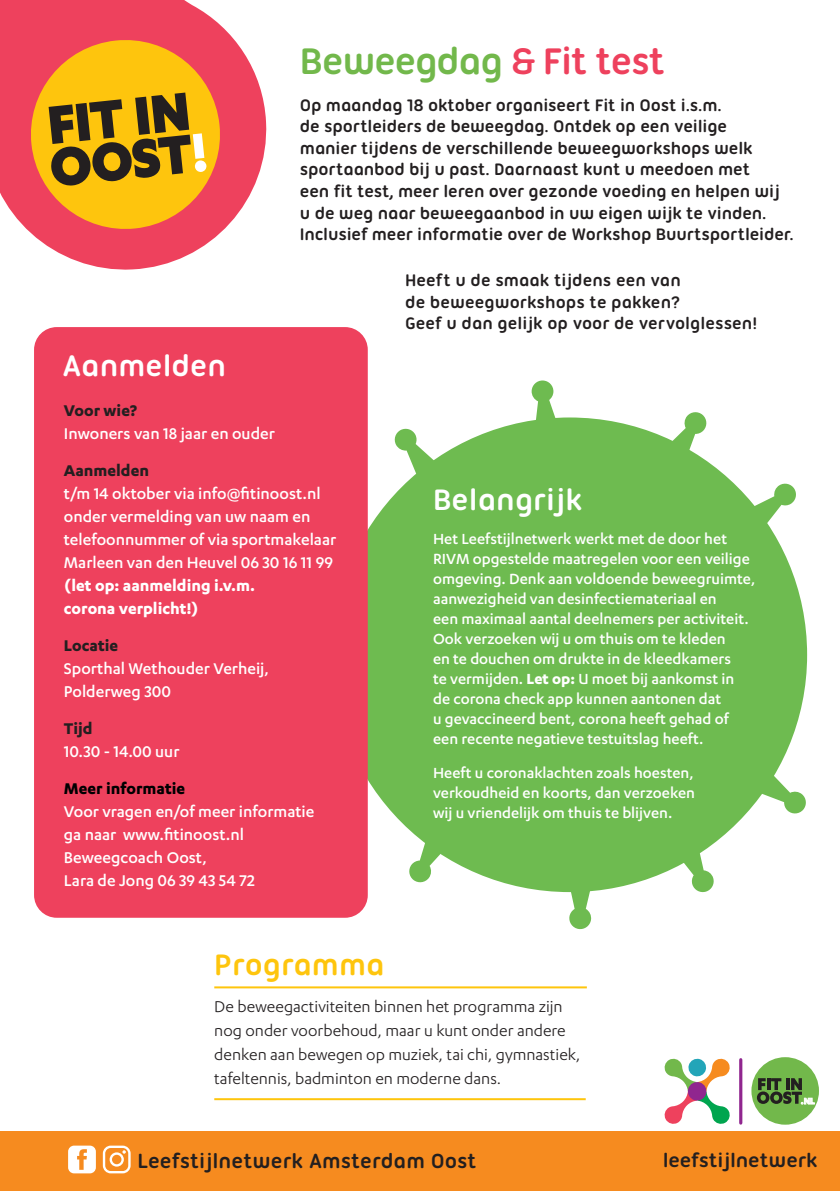
<style>
.page{position:relative;width:840px;height:1191px;background:#fff}
.page>*{position:absolute;margin:0;border:0;box-sizing:border-box;transform-origin:0 0}
.t1{font:700 40px "Ubuntu Titling";letter-spacing:-.03em;color:#72b84b}
.t2{font:700 32px "Ubuntu Titling";color:#fff}
.t3{font:700 32px "Ubuntu Titling";color:#fec50d}
.t4{font:700 22px "Ubuntu Titling";color:#231f20}
.t5{font:700 21px "Ubuntu Titling";letter-spacing:-.01em;color:#231f20}
.t6{font:700 18px/21.6px "Ubuntu Titling";letter-spacing:-.01em;color:#231f20}
.t7{font:500 18px/23px "Karbon";color:#fff}
.t8{font:18px/24px "Karbon";color:#231f20}
.t9{font:700 18px/23px "Karbon";color:#fff}
.t10{font:700 18px "Karbon";color:#231f20}
.t11{font:700 18px "Karbon";color:#000001}
.t12{font:500 17px/20px "Karbon";color:#fff}
.t13{font:700 10px "Karbon";color:#fff}
.s1{color:#ee415d}
.s2{font-weight:700}
</style>
<div class="page">
<svg style="left:745px;top:757px;width:61px;height:57px"></svg>
<svg style="left:565px;top:890px;width:32px;height:40px"></svg>
<svg style="left:664px;top:843px;width:50px;height:50px"></svg>
<svg style="left:407px;top:828px;width:55px;height:55px"></svg>
<div style="left:332px;top:417px;width:474px;height:475px;background:#6ebb50;border-radius:50%"></div>
<svg style="left:367px;top:740px;width:15px;height:60px"></svg>
<svg style="left:732px;top:482px;width:64px;height:60px"></svg>
<svg style="left:393px;top:428px;width:57px;height:68px"></svg>
<svg style="left:367px;top:540px;width:1px;height:53px"></svg>
<svg style="left:531px;top:380px;width:33px;height:41px"></svg>
<svg style="left:650px;top:412px;width:57px;height:49px"></svg>
<svg style="left:0;top:0;width:267px;height:270px;fill:#ee415d"></svg>
<hr style="left:214px;top:986px;width:372px;height:2px;background:#fec50d">
<hr style="left:214px;top:1098px;width:371px;height:2px;background:#fec50d">
<div style="left:0;top:1131px;width:839px;height:60px;background:#f68b1f"></div>
<div style="left:34px;top:327px;width:333px;height:590px;background:#ee415d;border-radius:23px"></div>
<svg style="left:0;top:0;width:13px;height:114px"></svg>
<svg style="left:31px;top:40px;width:189px;height:189px;background:#d28a23"></svg>
<svg style="left:194px;top:160px;width:13px;height:12px"></svg>
<svg style="left:739px;top:1059px;width:3px;height:64px"></svg>
<svg style="left:664px;top:1058px;width:66px;height:66px"></svg>
<div style="left:751px;top:1057px;width:67px;height:67px;background:#72b84b;border-radius:50%"></div>
<svg style="left:756px;top:1078px;width:58px;height:26px"></svg>
<svg style="left:103px;top:1145px;width:27px;height:28px"></svg>
<svg style="left:68px;top:1145px;width:28px;height:28px"></svg>
<h1 class="t1" style="left:300px;top:38px;width:367px">Beweegdag <span class="s1">&amp; Fit test</span></h1>
<p class="t6" style="left:300px;top:94px;width:495px">Op maandag 18 oktober organiseert Fit in Oost i.s.m.<br>de sportleiders de beweegdag. Ontdek op een veilige<br>manier tijdens de verschillende beweegworkshops welk sportaanbod bij u past. Daarnaast kunt u meedoen met<br>een fit test, meer leren over gezonde voeding en helpen wij u de weg naar beweegaanbod in uw eigen wijk te vinden.<br>Inclusief meer informatie over de Workshop Buurtsportleider.</p>
<h2 class="t2" style="left:62px;top:347px;width:165px">Aanmelden</h2>
<p class="t10" style="left:64px;top:400px;width:74px">Voor wie?</p>
<p class="t7" style="left:64px;top:421px;width:212px">Inwoners van 18 jaar en ouder</p>
<p class="t10" style="left:64px;top:460px;width:87px">Aanmelden</p>
<p class="t7" style="left:64px;top:481px;width:274px">t/m 14 oktober via info@fitinoost.nl onder vermelding van uw naam en telefoonnummer of via sportmakelaar Marleen van den Heuvel 06 30 16 11 99</p>
<p class="t9" style="left:64px;top:573px;width:192px">(let op: aanmelding i.v.m. corona verplicht!)</p>
<p class="t10" style="left:64px;top:635px;width:56px">Locatie</p>
<p class="t7" style="left:64px;top:656px;width:207px">Sporthal Wethouder Verheij,<br>Polderweg 300</p>
<p class="t10" style="left:64px;top:718px;width:30px">Tijd</p>
<p class="t7" style="left:64px;top:739px;width:117px">10.30 - 14.00 uur</p>
<p class="t11" style="left:64px;top:778px;width:123px">Meer informatie</p>
<p class="t7" style="left:64px;top:799px;width:252px">Voor vragen en/of meer informatie ga naar www.fitinoost.nl<br>Beweegcoach Oost,<br>Lara de Jong 06 39 43 54 72</p>
<p class="t6" style="left:405px;top:269px;width:353px">Heeft u de smaak tijdens een van<br>de beweegworkshops te pakken?<br>Geef u dan gelijk op voor de vervolglessen!</p>
<h2 class="t2" style="left:433px;top:481px;width:151px">Belangrijk</h2>
<p class="t12" style="left:433px;top:528px;width:323px">Het Leefstijlnetwerk werkt met de door het RIVM opgestelde maatregelen voor een veilige omgeving. Denk aan voldoende beweegruimte, aanwezigheid van desinfectiemateriaal en<br>een maximaal aantal deelnemers per activiteit.<br>Ook verzoeken wij u om thuis om te kleden<br>en te douchen om drukte in de kleedkamers<br>te vermijden. <span class="s2">Let op:</span> U moet bij aankomst in de corona check app kunnen aantonen dat<br>u gevaccineerd bent, corona heeft gehad of een recente negatieve testuitslag heeft.</p>
<p class="t12" style="left:433px;top:762px;width:263px;text-align:justify">Heeft u coronaklachten zoals hoesten, verkoudheid en koorts, dan verzoeken wij u vriendelijk om thuis te blijven.</p>
<h2 class="t3" style="left:214px;top:946px;width:172px">Programma</h2>
<p class="t8" style="left:214px;top:994px;width:367px">De beweegactiviteiten binnen het programma zijn nog onder voorbehoud, maar u kunt onder andere denken aan bewegen op muziek, tai chi, gymnastiek, tafeltennis, badminton en moderne dans.</p>
<p class="t13" style="left:800px;top:1095px;width:15px">. NL</p>
<p class="t4" style="left:137px;top:1148px;width:340px">Leefstijlnetwerk Amsterdam Oost</p>
<p class="t5" style="left:662px;top:1148px;width:156px">leefstijlnetwerk</p>
</div>
